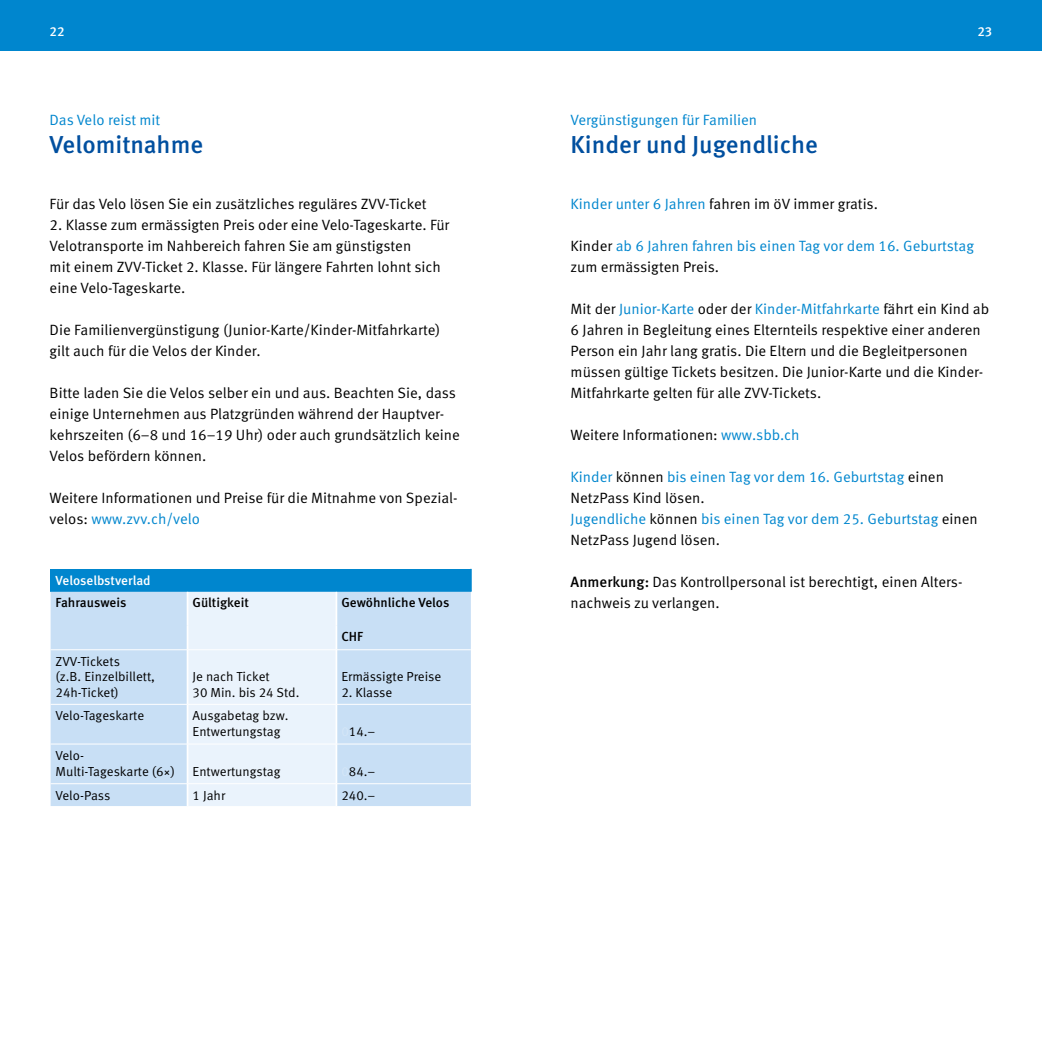
<style>
.page{position:relative;width:1042px;height:1042px;background:#fff}
.page>*{position:absolute;margin:0;border:0;box-sizing:border-box;transform-origin:0 0}
.Titel{font:500 24.5px "Meta OT";color:#004f9f}
.Lauftext{font:14.88px/21px "Meta OT";color:#000}
.Lauftext-2{font:14.88px/21px "Meta OT";color:#0086ce}
.Übertitel{font:14.88px "Meta OT";color:#0086ce}
.Tabelle{font:13.12px/15.8px "Meta OT";color:#000}
.Tabelle_medium{font:500 13.12px "Meta OT";color:#000}
.Tabelle_medium-2{font:500 13.12px "Meta OT";color:#fff}
.Tabelle-2{font:500 13.12px "Meta OT";letter-spacing:-.005em;color:#000}
.s1{color:#0086ce}
.s2{color:#d4e6f7}
.s3{color:#000}
.s4{font-weight:500}
</style>
<div class="page">
<div style="left:0;top:0;width:521px;height:50px;background:#0086ce"></div>
<div style="left:521px;top:0;width:521px;height:50px;background:#0086ce"></div>
<div style="left:51px;top:569px;width:420px;height:22px;background:#0086ce"></div>
<div style="left:51px;top:592px;width:420px;height:214px;background:#c8dff5"></div>
<hr style="left:470px;top:569px;width:2px;height:22px;background:#0086ce">
<hr style="left:335px;top:591px;width:2px;height:34px;background:#fff">
<hr style="left:335px;top:625px;width:2px;height:24px;background:#fff">
<hr style="left:335px;top:650px;width:2px;height:54px;background:#fff">
<hr style="left:335px;top:704px;width:2px;height:40px;background:#fff">
<hr style="left:335px;top:744px;width:2px;height:39px;background:#fff">
<div style="left:187px;top:592px;width:149px;height:214px;background:#eaf3fc"></div>
<hr style="left:335px;top:784px;width:2px;height:22px;background:#fff">
<hr style="left:51px;top:649px;width:137px;height:1px;background:#fff">
<hr style="left:188px;top:649px;width:148px;height:1px;background:#fff">
<hr style="left:336px;top:649px;width:135px;height:1px;background:#fff">
<hr style="left:51px;top:704px;width:137px;height:1px;background:#fff">
<hr style="left:188px;top:704px;width:148px;height:1px;background:#fff">
<hr style="left:336px;top:704px;width:135px;height:1px;background:#fff">
<hr style="left:51px;top:744px;width:137px;height:1px;background:#fff">
<hr style="left:188px;top:744px;width:148px;height:1px;background:#fff">
<hr style="left:336px;top:744px;width:135px;height:1px;background:#fff">
<hr style="left:51px;top:783px;width:137px;height:1px;background:#fff">
<hr style="left:188px;top:783px;width:148px;height:1px;background:#fff">
<hr style="left:336px;top:783px;width:135px;height:1px;background:#fff">
<hr style="left:51px;top:591px;width:137px;height:1px;background:#0086ce">
<hr style="left:188px;top:591px;width:148px;height:1px;background:#0086ce">
<hr style="left:336px;top:591px;width:136px;height:1px;background:#0086ce">
<p class="Tabelle_medium-2" style="left:50px;top:23px;width:16px">22</p>
<p class="Tabelle_medium-2" style="left:977px;top:23px;width:16px">23</p>
<p class="Übertitel" style="left:50px;top:111px;width:112px">Das Velo reist mit</p>
<p class="Titel" style="left:50px;top:130px;width:155px">Velomitnahme</p>
<p class="Lauftext" style="left:50px;top:193px;width:378px">Für das Velo lösen Sie ein zusätzliches reguläres ZVV-Ticket</p>
<p class="Lauftext" style="left:50px;top:214px;width:401px">2. Klasse zum ermässigten Preis oder eine Velo-Tageskarte. Für<br>Velotransporte im Nahbereich fahren Sie am günstigsten<br>mit einem ZVV-Ticket 2. Klasse. Für längere Fahrten lohnt sich</p>
<p class="Lauftext" style="left:50px;top:277px;width:137px">eine Velo-Tageskarte.</p>
<p class="Lauftext" style="left:50px;top:319px;width:392px">Die Familienvergünstigung (Junior-Karte/Kinder-Mitfahrkarte) gilt auch für die Velos der Kinder.</p>
<p class="Lauftext" style="left:50px;top:382px;width:412px">Bitte laden Sie die Velos selber ein und aus. Beachten Sie, dass einige Unternehmen aus Platzgründen während der Hauptver&shy;kehrszeiten (6–8 und 16–19 Uhr) oder auch grundsätzlich keine Velos befördern können.</p>
<p class="Lauftext" style="left:50px;top:487px;width:410px">Weitere Informationen und Preise für die Mitnahme von Spezial&shy;velos: <span class="s1">www.zvv.ch/velo</span></p>
<p class="Tabelle_medium-2" style="left:56px;top:572px;width:97px">Veloselbstverlad</p>
<p class="Tabelle-2" style="left:56px;top:594px;width:72px">Fahrausweis</p>
<p class="Tabelle_medium" style="left:192px;top:594px;width:58px">Gültigkeit</p>
<p class="Tabelle_medium" style="left:341px;top:594px;width:109px">Gewöhnliche Velos</p>
<p class="Tabelle_medium" style="left:341px;top:629px;width:23px">CHF</p>
<p class="Tabelle" style="left:56px;top:653px;width:66px">ZVV-Tickets</p>
<p class="Tabelle" style="left:56px;top:669px;width:101px">(z.B. Einzelbillett,<br>24h-Ticket)</p>
<p class="Tabelle" style="left:192px;top:669px;width:79px">Je nach Ticket</p>
<p class="Tabelle" style="left:341px;top:669px;width:101px">Ermässigte Preise</p>
<p class="Tabelle" style="left:341px;top:685px;width:53px">2. Klasse</p>
<p class="Tabelle" style="left:192px;top:685px;width:108px">30 Min. bis 24 Std.</p>
<p class="Tabelle" style="left:56px;top:708px;width:90px">Velo-Tageskarte</p>
<p class="Tabelle" style="left:192px;top:708px;width:97px">Ausgabetag bzw.</p>
<p class="Tabelle" style="left:192px;top:724px;width:89px">Entwertungstag</p>
<p class="Tabelle" style="left:341px;top:724px;width:35px"><span class="s2">0</span>14.–</p>
<p class="Tabelle" style="left:56px;top:748px;width:121px">Velo-<br>Multi-Tageskarte (6×)</p>
<p class="Tabelle" style="left:192px;top:763px;width:89px">Entwertungstag</p>
<p class="Tabelle" style="left:341px;top:763px;width:35px"><span class="s2">0</span>84.–</p>
<p class="Tabelle" style="left:56px;top:787px;width:56px">Velo-Pass</p>
<p class="Tabelle" style="left:192px;top:787px;width:34px">1 Jahr</p>
<p class="Tabelle" style="left:341px;top:787px;width:35px">240.–</p>
<p class="Übertitel" style="left:570px;top:111px;width:188px">Vergünstigungen für Familien</p>
<p class="Titel" style="left:570px;top:130px;width:249px">Kinder und Jugendliche</p>
<p class="Lauftext" style="left:570px;top:193px;width:309px"><span class="s1">Kinder unter 6 Jahren</span> fahren im öV immer gratis.</p>
<p class="Lauftext-2" style="left:570px;top:235px;width:405px"><span class="s3">Kinder</span> ab 6 Jahren fahren bis einen Tag vor dem 16. Geburtstag <span class="s3">zum ermässigten Preis.</span></p>
<p class="Lauftext" style="left:570px;top:298px;width:420px">Mit der <span class="s1">Junior-Karte</span> oder der <span class="s1">Kinder-Mitfahrkarte</span> fährt ein Kind ab 6 Jahren in Begleitung eines Elternteils respektive einer anderen Person ein Jahr lang gratis. Die Eltern und die Begleitpersonen müssen gültige Tickets besitzen. Die Junior-Karte und die Kinder-Mitfahrkarte gelten für alle ZVV-Tickets.</p>
<p class="Lauftext" style="left:570px;top:424px;width:230px">Weitere Informationen: <span class="s1">www.sbb.ch</span></p>
<p class="Lauftext-2" style="left:570px;top:466px;width:375px">Kinder <span class="s3">können</span> bis einen Tag vor dem 16. Geburtstag <span class="s3">einen<br>NetzPass Kind lösen.</span></p>
<p class="Lauftext-2" style="left:570px;top:508px;width:409px">Jugendliche <span class="s3">können</span> bis einen Tag vor dem 25. Geburtstag <span class="s3">einen<br>NetzPass Jugend lösen.</span></p>
<p class="Lauftext" style="left:570px;top:571px;width:393px"><span class="s4">Anmerkung:</span> Das Kontrollpersonal ist berechtigt, einen Alters&shy;nachweis zu verlangen.</p>
</div>
